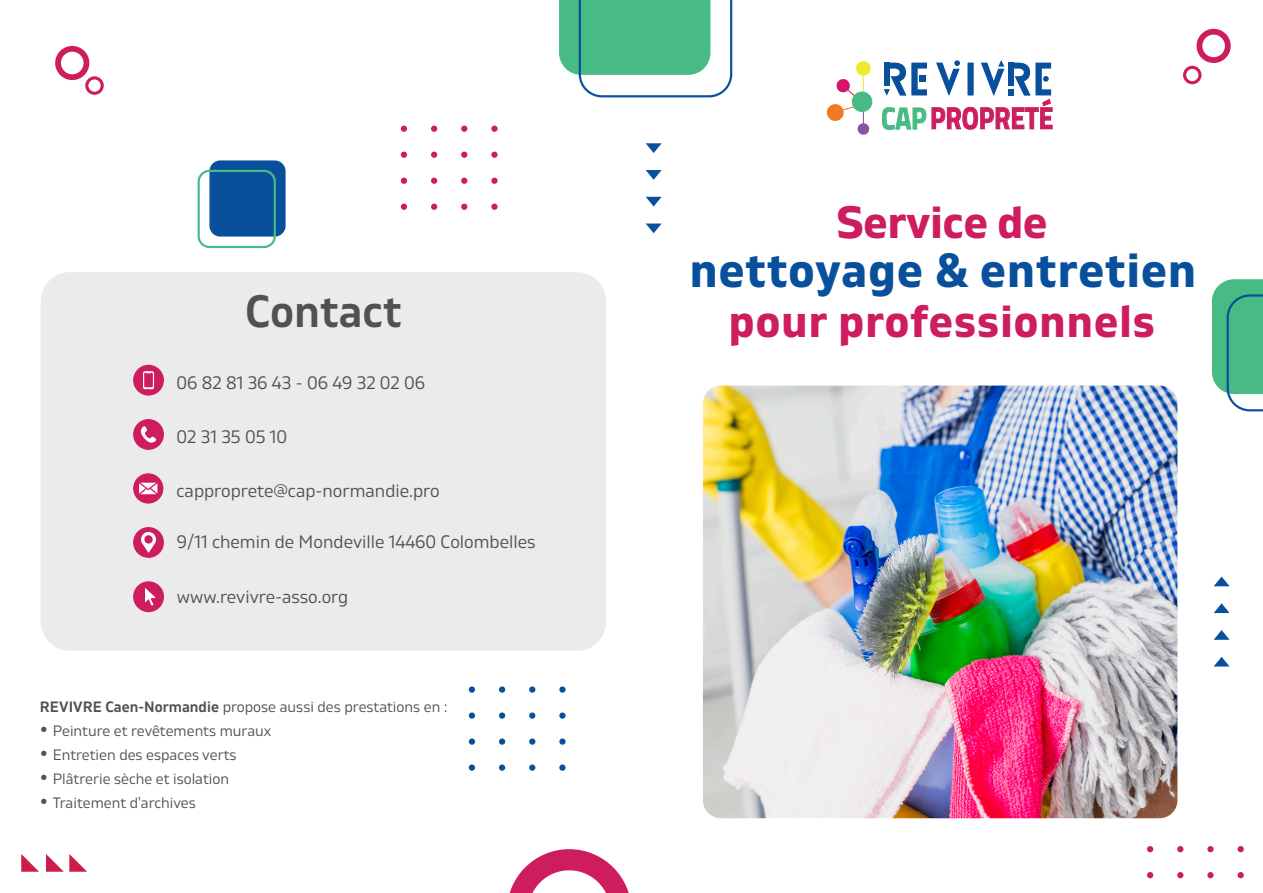
<style>
.page{position:relative;width:1263px;height:893px;background:#fff}
.page>*{position:absolute;margin:0;border:0;box-sizing:border-box;transform-origin:0 0}
.t1{font:700 48px "Gilam";letter-spacing:.025em;color:#08509c}
.t2{font:700 45px "Gilam";letter-spacing:.025em;color:#cd1d5f}
.t3{font:700 45px "Gilam";color:#cd1d5f}
.t4{font:600 45px "Gilam";color:#4f5252}
.t5{font:700 31.2px "Cairo";color:#cc1d5e;scale:.84 1}
.t6{font:18px "Gilam";color:#4f5252}
.t7{font:15px "Gilam";color:#4f5252}
.s1{color:#47bb83}
.s2{font-weight:600}
</style>
<div class="page">
<div style="left:41px;top:272px;width:565px;height:379px;background:#ebebeb;border-radius:29px"></div>
<svg style="left:401px;top:126px;width:6px;height:6px"></svg>
<svg style="left:431px;top:126px;width:6px;height:6px"></svg>
<svg style="left:461px;top:126px;width:6px;height:6px"></svg>
<div style="left:491px;top:126px;width:7px;height:6px;background:#cd1d5f;border-radius:50%"></div>
<svg style="left:401px;top:152px;width:6px;height:6px"></svg>
<svg style="left:431px;top:152px;width:6px;height:6px"></svg>
<svg style="left:461px;top:152px;width:6px;height:6px"></svg>
<div style="left:491px;top:152px;width:7px;height:6px;background:#cd1d5f;border-radius:50%"></div>
<svg style="left:401px;top:178px;width:6px;height:6px"></svg>
<svg style="left:431px;top:178px;width:6px;height:6px"></svg>
<svg style="left:461px;top:178px;width:6px;height:6px"></svg>
<div style="left:491px;top:178px;width:7px;height:6px;background:#cd1d5f;border-radius:50%"></div>
<svg style="left:401px;top:204px;width:6px;height:6px"></svg>
<svg style="left:431px;top:204px;width:6px;height:6px"></svg>
<svg style="left:461px;top:204px;width:6px;height:6px"></svg>
<div style="left:491px;top:204px;width:7px;height:6px;background:#cd1d5f;border-radius:50%"></div>
<div style="left:469px;top:686px;width:6px;height:7px;background:#08509c;border-radius:50%"></div>
<div style="left:499px;top:686px;width:6px;height:7px;background:#08509c;border-radius:50%"></div>
<div style="left:529px;top:686px;width:6px;height:7px;background:#08509c;border-radius:50%"></div>
<svg style="left:559px;top:686px;width:7px;height:7px"></svg>
<div style="left:469px;top:712px;width:6px;height:7px;background:#08509c;border-radius:50%"></div>
<div style="left:499px;top:712px;width:6px;height:7px;background:#08509c;border-radius:50%"></div>
<div style="left:529px;top:712px;width:6px;height:7px;background:#08509c;border-radius:50%"></div>
<svg style="left:559px;top:712px;width:7px;height:7px"></svg>
<div style="left:469px;top:738px;width:6px;height:7px;background:#08509c;border-radius:50%"></div>
<div style="left:499px;top:738px;width:6px;height:7px;background:#08509c;border-radius:50%"></div>
<div style="left:529px;top:738px;width:6px;height:7px;background:#08509c;border-radius:50%"></div>
<svg style="left:559px;top:738px;width:7px;height:7px"></svg>
<div style="left:469px;top:764px;width:6px;height:7px;background:#08509c;border-radius:50%"></div>
<div style="left:499px;top:764px;width:6px;height:7px;background:#08509c;border-radius:50%"></div>
<div style="left:529px;top:764px;width:6px;height:7px;background:#08509c;border-radius:50%"></div>
<svg style="left:559px;top:764px;width:7px;height:7px"></svg>
<svg style="left:1147px;top:846px;width:6px;height:6px"></svg>
<svg style="left:1177px;top:846px;width:6px;height:6px"></svg>
<svg style="left:1207px;top:846px;width:6px;height:6px"></svg>
<div style="left:1237px;top:846px;width:7px;height:6px;background:#cc1d5e;border-radius:50%"></div>
<svg style="left:1147px;top:872px;width:6px;height:6px"></svg>
<svg style="left:1177px;top:872px;width:6px;height:6px"></svg>
<svg style="left:1207px;top:872px;width:6px;height:6px"></svg>
<div style="left:1237px;top:872px;width:7px;height:6px;background:#cc1d5e;border-radius:50%"></div>
<svg style="left:559px;top:0;width:173px;height:97px"></svg>
<svg style="left:1212px;top:279px;width:51px;height:132px"></svg>
<svg style="left:509px;top:849px;width:120px;height:44px"></svg>
<svg style="left:646px;top:143px;width:16px;height:10px"></svg>
<svg style="left:646px;top:170px;width:16px;height:10px"></svg>
<svg style="left:646px;top:197px;width:16px;height:10px"></svg>
<svg style="left:646px;top:224px;width:15px;height:9px"></svg>
<svg style="left:1214px;top:657px;width:15px;height:9px"></svg>
<svg style="left:1213px;top:630px;width:16px;height:10px"></svg>
<svg style="left:1213px;top:603px;width:16px;height:10px"></svg>
<svg style="left:1214px;top:577px;width:15px;height:9px"></svg>
<img style="left:703px;top:386px;width:474px;height:432px">
<svg style="left:827px;top:61px;width:46px;height:74px"></svg>
<div style="left:967px;top:63px;width:7px;height:33px;background:#08509c"></div>
<svg style="left:936px;top:60px;width:24px;height:36px"></svg>
<svg style="left:981px;top:60px;width:70px;height:36px"></svg>
<svg style="left:884px;top:63px;width:43px;height:33px"></svg>
<svg style="left:21px;top:854px;width:18px;height:18px"></svg>
<svg style="left:46px;top:854px;width:41px;height:18px"></svg>
<svg style="left:1183px;top:29px;width:48px;height:55px"></svg>
<svg style="left:55px;top:46px;width:49px;height:49px"></svg>
<div style="left:209px;top:160px;width:77px;height:77px;background:#08509c;border-radius:11px"></div>
<div style="left:198px;top:170px;width:78px;height:78px;border:2px solid #47bb83;border-radius:11px"></div>
<div style="left:134px;top:366px;width:29px;height:29px;background:#cd1d5f;border-radius:50%"></div>
<div style="left:133px;top:365px;width:31px;height:31px;border:2px solid #cd1d5f;border-radius:50%"></div>
<svg style="left:143px;top:371px;width:11px;height:18px"></svg>
<div style="left:134px;top:528px;width:29px;height:29px;background:#cd1d5f;border-radius:50%"></div>
<div style="left:133px;top:527px;width:31px;height:31px;border:1px solid #cd1d5f;border-radius:50%"></div>
<svg style="left:141px;top:532px;width:15px;height:21px"></svg>
<div style="left:134px;top:582px;width:29px;height:29px;background:#cd1d5f;border-radius:50%"></div>
<div style="left:133px;top:581px;width:31px;height:31px;border:1px solid #cd1d5f;border-radius:50%"></div>
<svg style="left:145px;top:588px;width:11px;height:18px"></svg>
<div style="left:134px;top:474px;width:29px;height:29px;background:#cd1d5f;border-radius:50%"></div>
<div style="left:133px;top:473px;width:30px;height:31px;border:1px solid #cd1d5f;border-radius:50%"></div>
<svg style="left:139px;top:483px;width:18px;height:11px"></svg>
<div style="left:134px;top:420px;width:29px;height:29px;background:#cd1d5f;border-radius:50%"></div>
<div style="left:133px;top:419px;width:31px;height:31px;border:1px solid #cd1d5f;border-radius:50%"></div>
<svg style="left:141px;top:426px;width:15px;height:17px"></svg>
<p class="t5" style="left:881px;top:92px;width:206px"><span class="s1">CAP</span> PROPRETÉ</p>
<p class="t3" style="left:836px;top:189px;width:213px">Service de</p>
<p class="t1" style="left:690px;top:235px;width:508px">nettoyage &amp; entretien</p>
<p class="t4" style="left:245px;top:278px;width:158px">Contact</p>
<p class="t2" style="left:729px;top:288px;width:427px">pour professionnels</p>
<p class="t6" style="left:177px;top:369px;width:250px">06 82 81 36 43 - 06 49 32 02 06</p>
<p class="t6" style="left:177px;top:423px;width:112px">02 31 35 05 10</p>
<p class="t6" style="left:177px;top:477px;width:265px">capproprete@cap-normandie.pro</p>
<p class="t6" style="left:177px;top:529px;width:360px">9/11 chemin de Mondeville 14460 Colombelles</p>
<p class="t6" style="left:177px;top:583px;width:173px">www.revivre-asso.org</p>
<p class="t7" style="left:40px;top:695px;width:409px"><span class="s2">REVIVRE Caen-Normandie</span> propose aussi des prestations en :</p>
<p class="t7" style="left:40px;top:719px;width:233px">• Peinture et revêtements muraux</p>
<p class="t7" style="left:40px;top:743px;width:198px">• Entretien des espaces verts</p>
<p class="t7" style="left:40px;top:767px;width:191px">• Plâtrerie sèche et isolation</p>
<p class="t7" style="left:40px;top:791px;width:158px">• Traitement d'archives</p>
</div>
